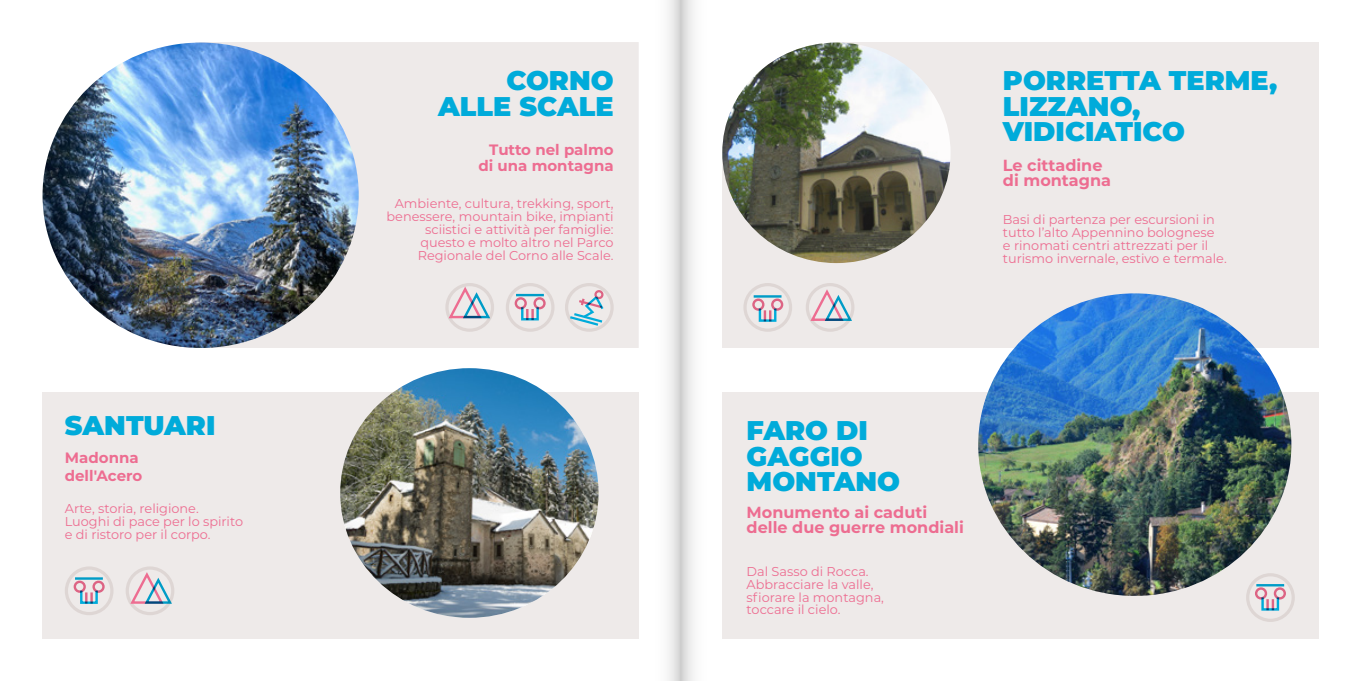
<style>
.page{position:relative;width:1361px;height:681px;background:#fff}
.page>*{position:absolute;margin:0;border:0;box-sizing:border-box;transform-origin:0 0}
.t1{font:900 27px/25.5px "Montserrat";color:#00abda}
.t2{font:700 16.05px/15px "Montserrat";color:#ed6d91}
.t3{font:700 15px/16.5px "Montserrat";color:#ed6d91;text-align:right}
.t4{font:12.9px/12.9px "Montserrat";color:#ed6d91}
</style>
<div class="page">
<div style="left:190px;top:42px;width:441px;height:306px;background:#eeeae9"></div>
<img style="left:43px;top:43px;width:316px;height:305px">
<div style="left:506px;top:283px;width:48px;height:48px;border:3px solid #eeeae9;border-radius:50%"></div>
<div style="left:521px;top:306px;width:18px;height:14px;border:2px solid #00abda"></div>
<svg style="left:526px;top:309px;width:8px;height:11px"></svg>
<div style="left:533px;top:297px;width:13px;height:12px;border:2px solid #ed6d91;border-radius:50%"></div>
<div style="left:515px;top:297px;width:12px;height:12px;border:2px solid #ed6d91;border-radius:50%"></div>
<hr style="left:516px;top:294px;width:28px;height:2px;background:#00abda">
<div style="left:445px;top:283px;width:49px;height:48px;border:3px solid #eeeae9;border-radius:50%"></div>
<svg style="left:446px;top:284px;width:45px;height:36px;background:#d1ced6"></svg>
<div style="left:565px;top:283px;width:49px;height:48px;border:3px solid #eeeae9;border-radius:50%"></div>
<div style="left:594px;top:290px;width:9px;height:9px;border:2px solid #ed6d91;border-radius:50%"></div>
<svg style="left:567px;top:295px;width:38px;height:32px"></svg>
<div style="left:43px;top:391px;width:596px;height:247px;background:#eeeae9"></div>
<div style="left:722px;top:43px;width:596px;height:305px;background:#eeeae9"></div>
<div style="left:722px;top:391px;width:596px;height:247px;background:#eeeae9"></div>
<div style="left:743px;top:283px;width:49px;height:48px;border:3px solid #eeeae9;border-radius:50%"></div>
<div style="left:759px;top:307px;width:17px;height:14px;border:2px solid #00abda"></div>
<svg style="left:764px;top:310px;width:7px;height:11px"></svg>
<div style="left:771px;top:298px;width:12px;height:12px;border:2px solid #ed6d91;border-radius:50%"></div>
<div style="left:752px;top:298px;width:12px;height:12px;border:2px solid #ed6d91;border-radius:50%"></div>
<hr style="left:753px;top:295px;width:28px;height:2px;background:#00abda">
<div style="left:806px;top:283px;width:48px;height:48px;border:3px solid #eeeae9;border-radius:50%"></div>
<svg style="left:808px;top:286px;width:45px;height:37px"></svg>
<img style="left:340px;top:368px;width:258px;height:249px">
<img style="left:978px;top:293px;width:313px;height:302px">
<div style="left:1246px;top:573px;width:48px;height:48px;border:3px solid #eeeae9;border-radius:50%"></div>
<div style="left:1261px;top:596px;width:18px;height:14px;border:2px solid #00abda"></div>
<svg style="left:1266px;top:599px;width:8px;height:11px"></svg>
<div style="left:1273px;top:587px;width:13px;height:12px;border:2px solid #ed6d91;border-radius:50%"></div>
<div style="left:1255px;top:587px;width:12px;height:12px;border:2px solid #ed6d91;border-radius:50%"></div>
<hr style="left:1256px;top:583px;width:28px;height:3px;background:#00abda">
<div style="left:65px;top:566px;width:48px;height:49px;border:3px solid #eeeae9;border-radius:50%"></div>
<div style="left:80px;top:589px;width:18px;height:14px;border:2px solid #00abda"></div>
<svg style="left:85px;top:592px;width:8px;height:11px"></svg>
<div style="left:92px;top:580px;width:13px;height:12px;border:2px solid #ed6d91;border-radius:50%"></div>
<div style="left:74px;top:580px;width:12px;height:12px;border:2px solid #ed6d91;border-radius:50%"></div>
<hr style="left:75px;top:577px;width:28px;height:2px;background:#00abda">
<div style="left:126px;top:566px;width:48px;height:49px;border:3px solid #eeeae9;border-radius:50%"></div>
<svg style="left:128px;top:569px;width:45px;height:36px"></svg>
<img style="left:729px;top:43px;width:221px;height:220px">
<svg style="left:680px;top:0;width:49px;height:680px"></svg>
<svg style="left:631px;top:0;width:49px;height:680px"></svg>
<h1 class="t1" style="left:65px;top:411px;width:152px">SANTUARI</h1>
<p class="t3" style="left:65px;top:447px;width:79px;line-height:18px;text-align:left">Madonna dell'Acero</p>
<p class="t4" style="left:65px;top:501px;width:180px">Arte, storia, religione.<br>Luoghi di pace per lo spirito e di ristoro per il corpo.</p>
<h1 class="t1" style="left:438px;top:66px;width:177px;text-align:right">CORNO<br>ALLE SCALE</h1>
<p class="t3" style="left:478px;top:140px;width:137px">Tutto nel palmo di una montagna</p>
<p class="t4" style="left:387px;top:196px;width:229px;text-align:right">Ambiente, cultura, trekking, sport, benessere, mountain bike, impianti sciistici e attività per famiglie: questo e molto altro nel Parco Regionale del Corno alle Scale.</p>
<h1 class="t1" style="left:1003px;top:66px;width:276px">PORRETTA TERME,<br>LIZZANO,<br>VIDICIATICO</h1>
<p class="t2" style="left:1003px;top:157px;width:110px">Le cittadine di montagna</p>
<p class="t4" style="left:1003px;top:213px;width:225px">Basi di partenza per escursioni in tutto l’alto Appennino bolognese<br>e rinomati centri attrezzati per il turismo invernale, estivo e termale.</p>
<h1 class="t1" style="left:746px;top:416px;width:155px">FARO DI<br>GAGGIO<br>MONTANO</h1>
<p class="t2" style="left:746px;top:504px;width:219px">Monumento ai caduti delle due guerre mondiali</p>
<p class="t4" style="left:746px;top:564px;width:139px">Dal Sasso di Rocca.<br>Abbracciare la valle, sfiorare la montagna, toccare il cielo.</p>
</div>
